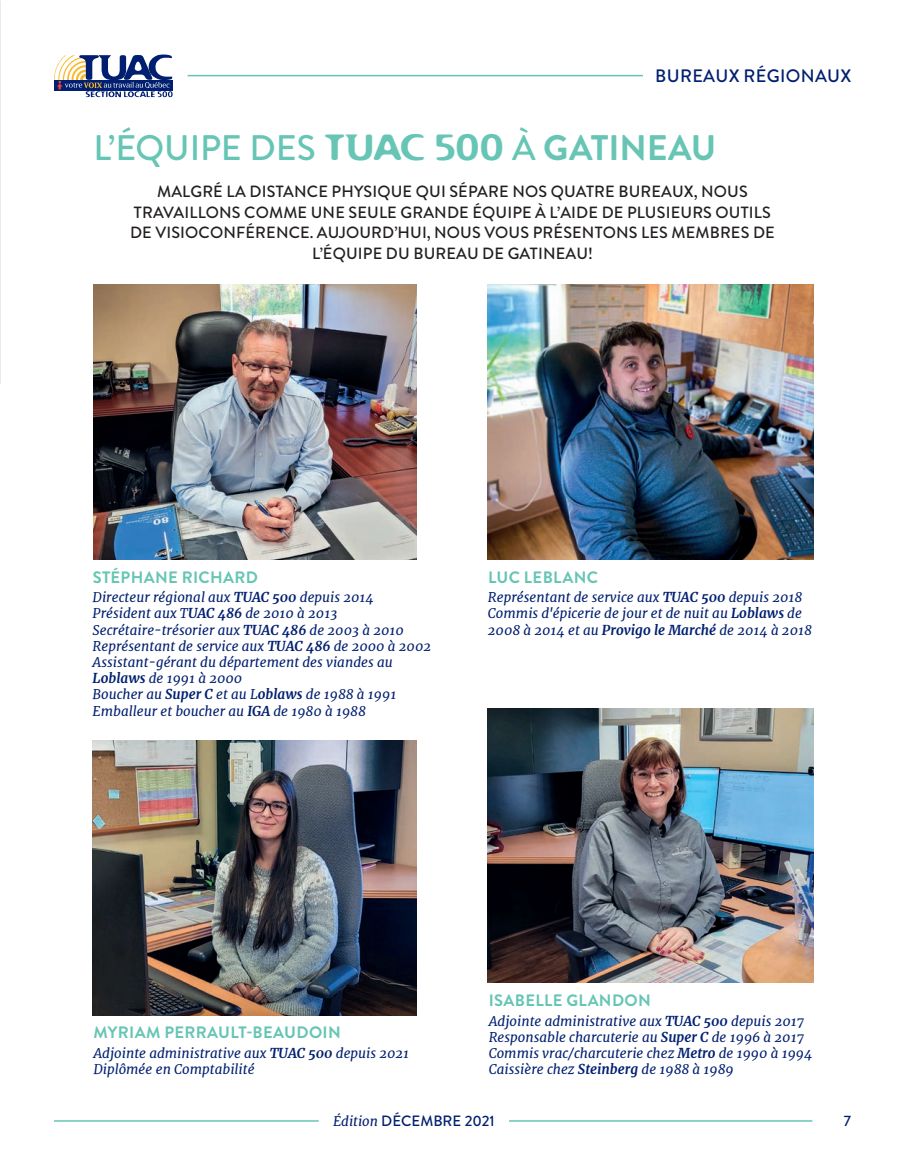
<style>
.page{position:relative;width:905px;height:1175px;background:#fff}
.page>*{position:absolute;margin:0;border:0;box-sizing:border-box;transform-origin:0 0}
.Titre_Article{font:500 35.4px "Brandon Grotesque";color:#66c5b4}
.Header_de_page{font:500 18px "Brandon Grotesque";letter-spacing:.02em;color:#001f70}
.Nom_de_quote{font:700 16.5px "Brandon Grotesque";letter-spacing:.02em;color:#66c5b4}
.Chapeau{font:500 16.2px/20.7px "Brandon Grotesque";letter-spacing:.01em;color:#231f20;text-align:center}
.Bas_de_page_édition{font:500 15px "Brandon Grotesque";color:#001f70}
.Numéro_en_bas_de_pag{font:500 15px "Brandon Grotesque";color:#001f70}
.Nom_de_quote-2{font:italic 13.5px/16.2px "Merriweather";color:#001f70}
.s1{font-family:"Flexure";font-weight:400}
.s2{font-weight:700}
.s3{font-family:"Merriweather";font-weight:400;font-style:italic;font-size:13.5px}
</style>
<div class="page">
<hr style="left:509px;top:1120px;width:303px;height:1px;background:#66c5b4">
<hr style="left:54px;top:1120px;width:265px;height:1px;background:#66c5b4">
<img style="left:0;top:0;width:1px;height:384px">
<svg style="left:54px;top:54px;width:119px;height:43px"></svg>
<hr style="left:187px;top:75px;width:456px;height:1px;background:#66c5b4">
<img style="left:488px;top:708px;width:325px;height:274px">
<img style="left:93px;top:285px;width:324px;height:274px">
<img style="left:93px;top:740px;width:323px;height:275px">
<img style="left:488px;top:285px;width:325px;height:274px">
<p class="Header_de_page" style="left:655px;top:64px;width:198px">BUREAUX RÉGIONAUX</p>
<p class="Titre_Article" style="left:94px;top:123px;width:624px">L’ÉQUIPE DES <span class="s1">TUAC 500</span> À <span class="s2">GATINEAU</span></p>
<p class="Chapeau" style="left:130px;top:181px;width:646px">MALGRÉ LA DISTANCE PHYSIQUE QUI SÉPARE NOS QUATRE BUREAUX, NOUS TRAVAILLONS COMME UNE SEULE GRANDE ÉQUIPE À L’AIDE DE PLUSIEURS OUTILS DE VISIOCONFÉRENCE. AUJOURD’HUI, NOUS VOUS PRÉSENTONS LES MEMBRES DE L’ÉQUIPE DU BUREAU DE GATINEAU!</p>
<p class="Nom_de_quote" style="left:93px;top:565px;width:167px">STÉPHANE RICHARD</p>
<p class="Nom_de_quote-2" style="left:93px;top:589px;width:340px">Directeur régional aux <span class="s2">TUAC 500</span> depuis 2014<br>Président aux T<span class="s2">UAC 486</span> de 2010 à 2013<br>Secrétaire-trésorier aux <span class="s2">TUAC 486</span> de 2003 à 2010<br>Représentant de service aux <span class="s2">TUAC 486</span> de 2000 à 2002<br>Assistant-gérant du département des viandes au <span class="s2">Loblaws</span> de 1991 à 2000<br>Boucher au <span class="s2">Super C</span> et au L<span class="s2">oblaws</span> de 1988 à 1991<br>Emballeur et boucher au <span class="s2">IGA</span> de 1980 à 1988</p>
<p class="Nom_de_quote" style="left:488px;top:565px;width:111px">LUC LEBLANC</p>
<p class="Nom_de_quote-2" style="left:488px;top:589px;width:325px">Représentant de service aux <span class="s2">TUAC 500</span> depuis 2018<br>Commis d'épicerie de jour et de nuit au <span class="s2">Loblaws</span> de<br>2008 à 2014 et au <span class="s2">Provigo le Marché</span> de 2014 à 2018</p>
<p class="Nom_de_quote" style="left:93px;top:1021px;width:249px">MYRIAM PERRAULT-BEAUDOIN</p>
<p class="Nom_de_quote-2" style="left:93px;top:1044px;width:317px">Adjointe administrative aux <span class="s2">TUAC 500</span> depuis 2021<br>Diplômée en Comptabilité</p>
<p class="Nom_de_quote" style="left:489px;top:989px;width:163px">ISABELLE GLANDON</p>
<p class="Nom_de_quote-2" style="left:488px;top:1012px;width:325px">Adjointe administrative aux <span class="s2">TUAC 500</span> depuis 2017<br>Responsable charcuterie au <span class="s2">Super C</span> de 1996 à 2017<br>Commis vrac/charcuterie chez <span class="s2">Metro</span> de 1990 à 1994<br>Caissière chez <span class="s2">Steinberg</span> de 1988 à 1989</p>
<p class="Bas_de_page_édition" style="left:333px;top:1110px;width:163px"><span class="s3">Édition</span> DÉCEMBRE 2021</p>
<p class="Numéro_en_bas_de_pag" style="left:843px;top:1110px;width:9px">7</p>
</div>
